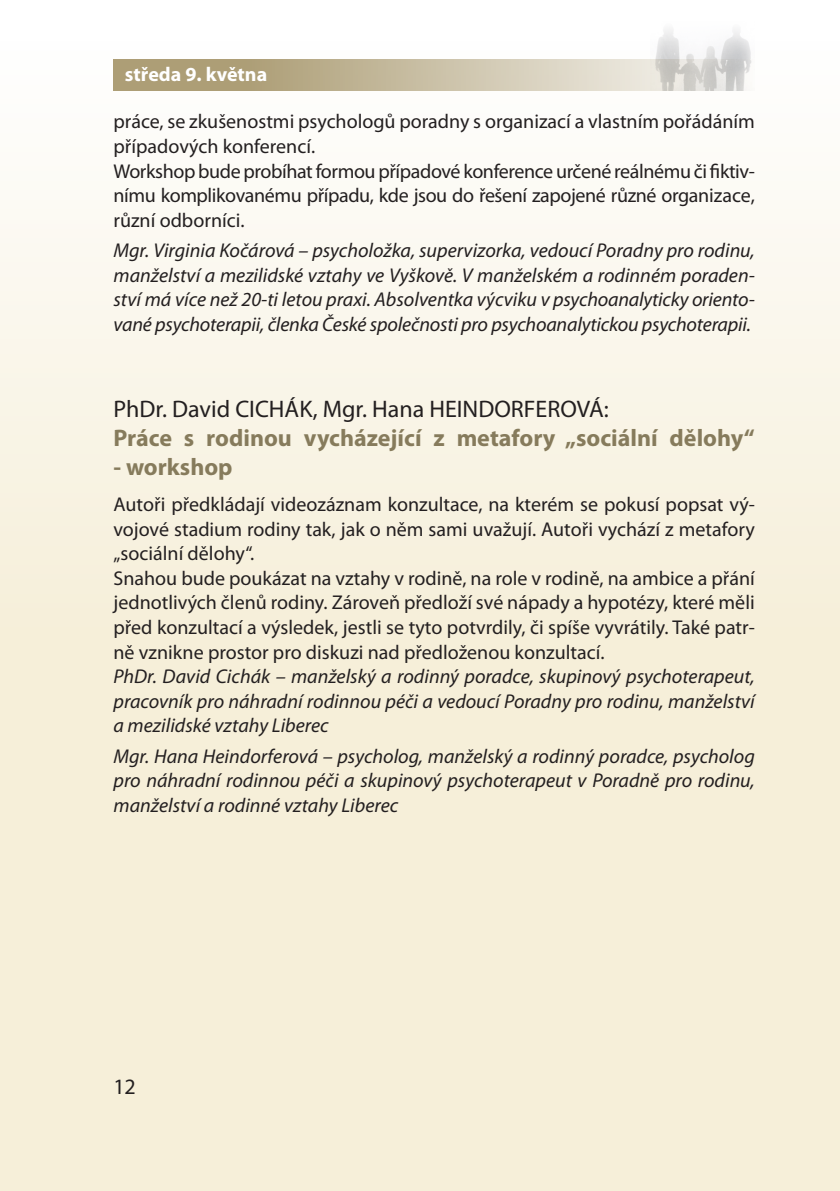
<style>
.page{position:relative;width:840px;height:1191px;background:#fff}
.page>*{position:absolute;margin:0;border:0;box-sizing:border-box;transform-origin:0 0}
.t1{font:700 24px "Myriad Pro";color:#867b5c}
.t2{font:24px "Myriad Pro";color:#231f20}
.t3{font:22px "Myriad Pro";color:#231f20}
.t4{font:italic 20px/24.6px "Myriad Pro";color:#231f20;text-align:justify}
.t5{font:20px/24.6px "Myriad Pro";color:#231f20}
.t6{font:20px/24.6px "Myriad Pro";letter-spacing:-.02em;color:#231f20}
.t7{font:700 20px "Myriad Pro";color:#fff}
</style>
<div class="page">
<div style="left:0;top:0;width:839px;height:1191px;background:linear-gradient(to bottom,#fdfcf8,#f4ebcf)"></div>
<svg style="left:113px;top:60px;width:537px;height:31px;background:#c4ba9d"></svg>
<img style="left:650px;top:22px;width:104px;height:69px">
<p class="t7" style="left:125px;top:61px;width:144px">středa 9. května</p>
<p class="t6" style="left:113px;top:109px;width:642px">práce, se zkušenostmi psychologů poradny s organizací a vlastním pořádáním případových konferencí.<br>Workshop bude probíhat formou případové konference určené reálnému či fiktiv&shy;nímu komplikovanému případu, kde jsou do řešení zapojené různé organizace, různí odborníci.</p>
<p class="t4" style="left:113px;top:238px;width:642px">Mgr. Virginia Kočárová – psycholožka, supervizorka, vedoucí Poradny pro rodinu, manželství a mezilidské vztahy ve Vyškově. V manželském a rodinném poraden&shy;ství má více než 20-ti letou praxi. Absolventka výcviku v psychoanalyticky oriento&shy;vané psychoterapii, členka České společnosti pro psychoanalytickou psychoterapii.</p>
<p class="t2" style="left:113px;top:394px;width:496px">PhDr. David CICHÁK, Mgr. Hana HEINDORFEROVÁ:</p>
<p class="t1" style="left:113px;top:422px;width:642px">Práce s rodinou vycházející z metafory „sociální dělohy“</p>
<p class="t1" style="left:113px;top:451px;width:121px">- workshop</p>
<p class="t5" style="left:113px;top:491px;width:642px">Autoři předkládají videozáznam konzultace, na kterém se pokusí popsat vý&shy;vojové stadium rodiny tak, jak o něm sami uvažují. Autoři vychází z metafory „sociální dělohy“.<br>Snahou bude poukázat na vztahy v rodině, na role v rodině, na ambice a přání jednotlivých členů rodiny. Zároveň předloží své nápady a hypotézy, které měli před konzultací a výsledek, jestli se tyto potvrdily, či spíše vyvrátily. Také patr&shy;ně vznikne prostor pro diskuzi nad předloženou konzultací.</p>
<p class="t4" style="left:113px;top:664px;width:642px">PhDr. David Cichák – manželský a rodinný poradce, skupinový psychoterapeut, pracovník pro náhradní rodinnou péči a vedoucí Poradny pro rodinu, manželství a mezilidské vztahy Liberec</p>
<p class="t4" style="left:113px;top:743px;width:642px">Mgr. Hana Heindorferová – psycholog, manželský a rodinný poradce, psycholog pro náhradní rodinnou péči a skupinový psychoterapeut v Poradně pro rodinu, manželství a rodinné vztahy Liberec</p>
<p class="t3" style="left:113px;top:1073px;width:24px">12</p>
</div>
